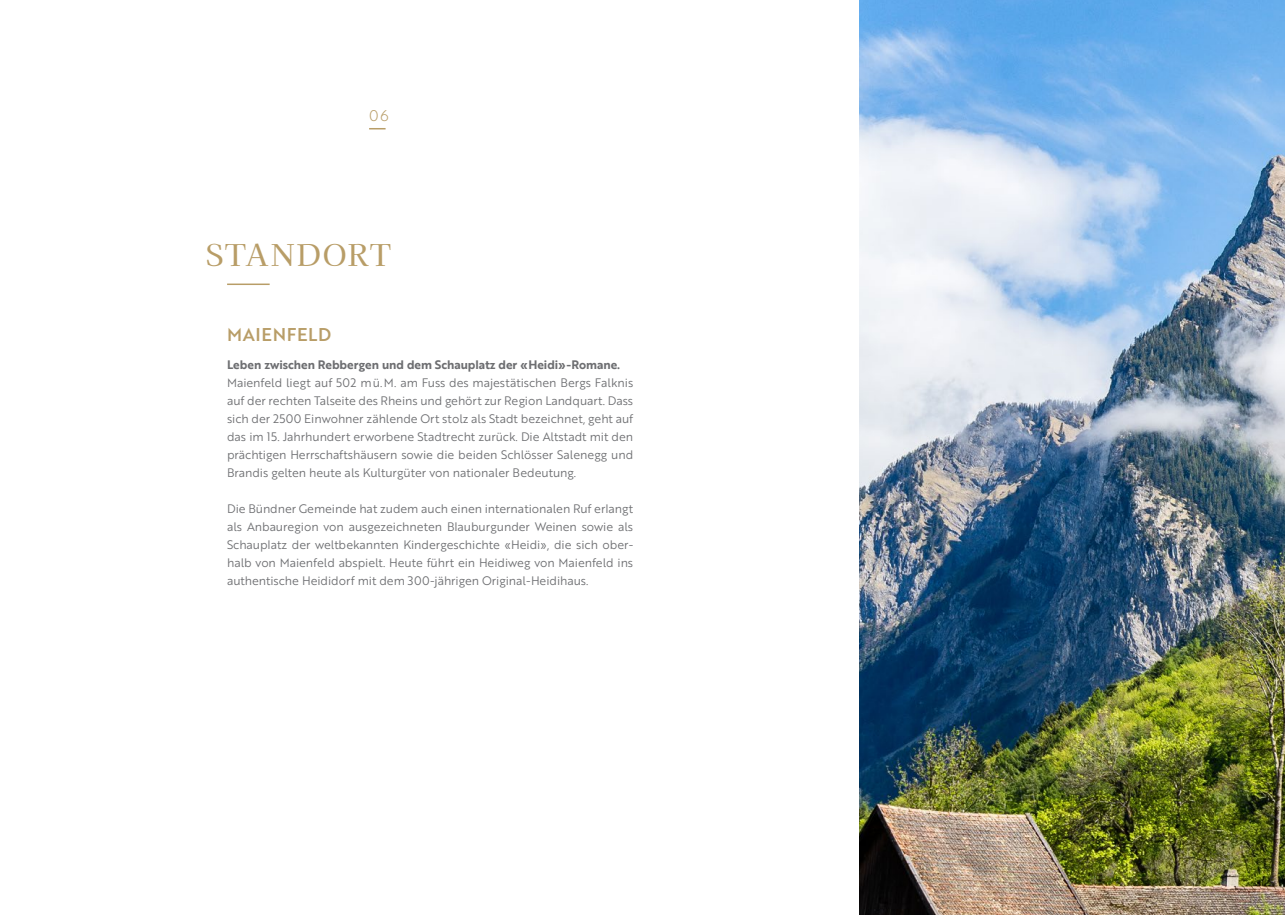
<style>
.page{position:relative;width:1285px;height:915px;background:#fff}
.page>*{position:absolute;margin:0;border:0;box-sizing:border-box;transform-origin:0 0}
.t1{font:30px "Kaisei Opti";letter-spacing:.04em;color:#b89d67}
.t2{font:500 18px "Brother 1816";letter-spacing:.035em;color:#b89d67}
.t3{font:300 15px "Brother 1816";color:#b89d67}
.t4{font:12px/18px "Brother 1816";letter-spacing:-.005em;color:#6d6e71;text-align:justify}
.t5{font:700 12px "Brother 1816";letter-spacing:-.005em;color:#6d6e71}
</style>
<div class="page">
<svg style="left:369px;top:128px;width:16px;height:1px"></svg>
<img style="left:859px;top:0;width:425px;height:914px">
<hr style="left:227px;top:283px;width:42px;height:2px;background:#b89d67">
<p class="t3" style="left:369px;top:105px;width:21px">06</p>
<h1 class="t1" style="left:206px;top:238px;width:186px">STANDORT</h1>
<h2 class="t2" style="left:227px;top:321px;width:106px">MAIENFELD</h2>
<p class="t5" style="left:227px;top:355px;width:394px">Leben zwischen Rebbergen und dem Schauplatz der «Heidi»-Romane.</p>
<p class="t4" style="left:227px;top:373px;width:407px">Maienfeld liegt auf 502 mü.M. am Fuss des majestätischen Bergs Falknis auf der rechten Talseite des Rheins und gehört zur Region Landquart. Dass sich der 2500 Einwohner zählende Ort stolz als Stadt bezeichnet, geht auf das im 15. Jahrhundert erworbene Stadtrecht zurück. Die Altstadt mit den prächtigen Herrschaftshäusern sowie die beiden Schlösser Salenegg und Brandis gelten heute als Kulturgüter von nationaler Bedeutung.</p>
<p class="t4" style="left:227px;top:499px;width:407px">Die Bündner Gemeinde hat zudem auch einen internationalen Ruf erlangt als Anbauregion von ausgezeichneten Blauburgunder Weinen sowie als Schauplatz der weltbekannten Kindergeschichte «Heidi», die sich ober&shy;halb von Maienfeld abspielt. Heute führt ein Heidiweg von Maienfeld ins authentische Heididorf mit dem 300-jährigen Original-Heidihaus.</p>
</div>
